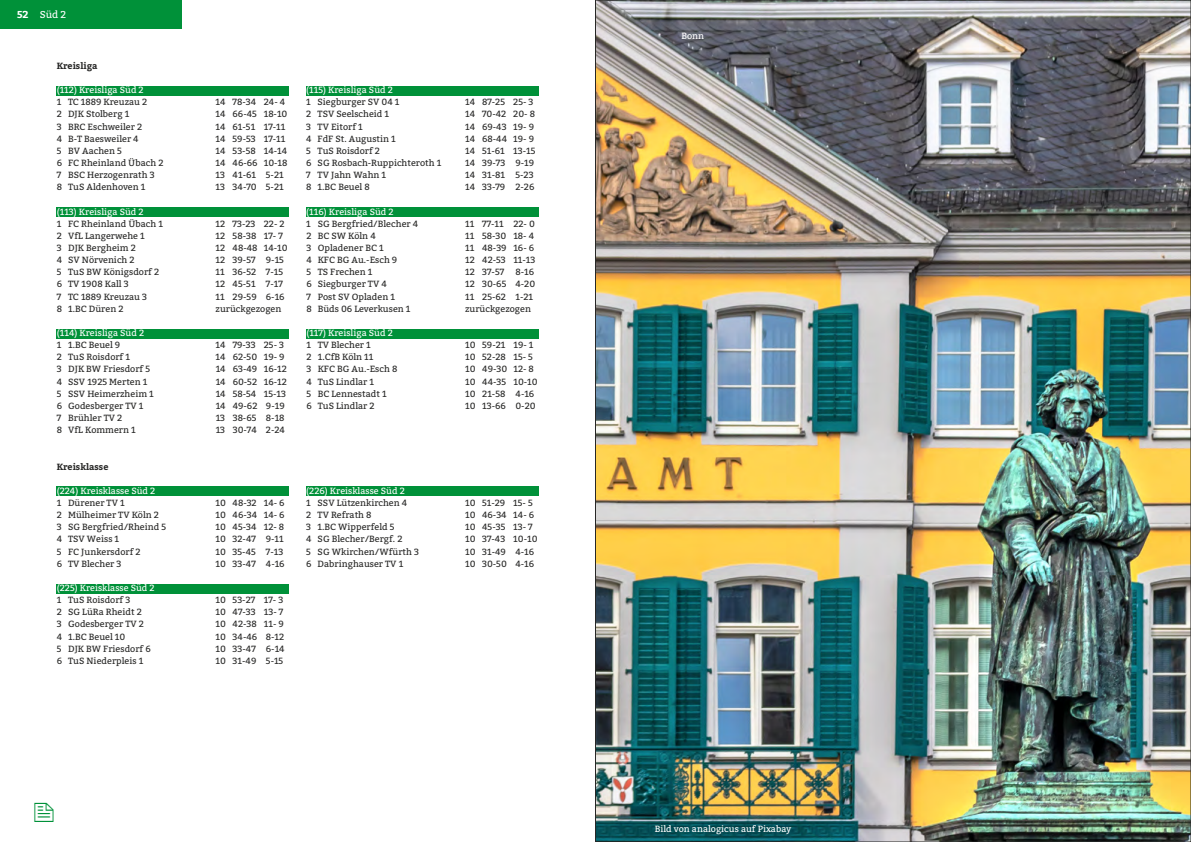
<style>
.page{position:relative;width:1191px;height:842px;background:#fff}
.page>*{position:absolute;margin:0;border:0;box-sizing:border-box;transform-origin:0 0}
.t1{font:10px "Bitter";color:#fff}
.t2{font:9px "Bitter";color:#282827}
.t3{font:9px "Bitter";color:#fff}
.t4{font:700 9px "Bitter";color:#282827}
</style>
<div class="page">
<div style="left:57px;top:86px;width:232px;height:9px;background:#009139"></div>
<div style="left:57px;top:208px;width:232px;height:9px;background:#009139"></div>
<div style="left:57px;top:329px;width:232px;height:9px;background:#009139"></div>
<div style="left:306px;top:86px;width:233px;height:9px;background:#009139"></div>
<div style="left:306px;top:208px;width:233px;height:9px;background:#009139"></div>
<div style="left:306px;top:329px;width:233px;height:9px;background:#009139"></div>
<div style="left:57px;top:487px;width:232px;height:9px;background:#009139"></div>
<div style="left:57px;top:584px;width:232px;height:9px;background:#009139"></div>
<div style="left:306px;top:487px;width:233px;height:9px;background:#009139"></div>
<div style="left:0;top:0;width:181px;height:28px;background:#009139"></div>
<img style="left:597px;top:2px;width:592px;height:838px">
<p class="t1" style="left:40px;top:8px;width:28px">Süd 2</p>
<p class="t4" style="left:57px;top:60px;width:42px">Kreisliga</p>
<p class="t3" style="left:57px;top:84px;width:89px">(112) Kreisliga Süd 2</p>
<p class="t2" style="left:57px;top:96px;width:92px">1 TC 1889 Kreuzau 2</p>
<p class="t2" style="left:215px;top:96px;width:71px">14 78-34 24- 4</p>
<p class="t2" style="left:57px;top:109px;width:74px">2 DJK Stolberg 1</p>
<p class="t2" style="left:215px;top:109px;width:73px">14 66-45 18-10</p>
<p class="t2" style="left:57px;top:121px;width:87px">3 BRC Eschweiler 2</p>
<p class="t2" style="left:215px;top:121px;width:71px">14 61-51 17-11</p>
<p class="t2" style="left:57px;top:133px;width:83px">4 B-T Baesweiler 4</p>
<p class="t2" style="left:215px;top:133px;width:71px">14 59-53 17-11</p>
<p class="t2" style="left:57px;top:145px;width:67px">5 BV Aachen 5</p>
<p class="t2" style="left:215px;top:145px;width:73px">14 53-58 14-14</p>
<p class="t2" style="left:57px;top:157px;width:108px">6 FC Rheinland Übach 2</p>
<p class="t2" style="left:215px;top:157px;width:73px">14 46-66 10-18</p>
<p class="t2" style="left:57px;top:169px;width:99px">7 BSC Herzogenrath 3</p>
<p class="t2" style="left:215px;top:169px;width:70px">13 41-61 5-21</p>
<p class="t2" style="left:57px;top:181px;width:90px">8 TuS Aldenhoven 1</p>
<p class="t2" style="left:215px;top:181px;width:70px">13 34-70 5-21</p>
<p class="t3" style="left:57px;top:206px;width:88px">(113) Kreisliga Süd 2</p>
<p class="t2" style="left:57px;top:218px;width:108px">1 FC Rheinland Übach 1</p>
<p class="t2" style="left:216px;top:218px;width:71px">12 73-23 22- 2</p>
<p class="t2" style="left:57px;top:230px;width:89px">2 VfL Langerwehe 1</p>
<p class="t2" style="left:216px;top:230px;width:69px">12 58-38 17- 7</p>
<p class="t2" style="left:57px;top:242px;width:81px">3 DJK Bergheim 2</p>
<p class="t2" style="left:216px;top:242px;width:74px">12 48-48 14-10</p>
<p class="t2" style="left:57px;top:254px;width:79px">4 SV Nörvenich 2</p>
<p class="t2" style="left:216px;top:254px;width:70px">12 39-57 9-15</p>
<p class="t2" style="left:57px;top:266px;width:104px">5 TuS BW Königsdorf 2</p>
<p class="t2" style="left:216px;top:266px;width:69px">11 36-52 7-15</p>
<p class="t2" style="left:57px;top:279px;width:73px">6 TV 1908 Kall 3</p>
<p class="t2" style="left:216px;top:279px;width:69px">12 45-51 7-17</p>
<p class="t2" style="left:57px;top:291px;width:92px">7 TC 1889 Kreuzau 3</p>
<p class="t2" style="left:216px;top:291px;width:71px">11 29-59 6-16</p>
<p class="t2" style="left:57px;top:303px;width:68px">8 1.BC Düren 2</p>
<p class="t2" style="left:216px;top:303px;width:67px">zurückgezogen</p>
<p class="t3" style="left:57px;top:327px;width:89px">(114) Kreisliga Süd 2</p>
<p class="t2" style="left:57px;top:339px;width:65px">1 1.BC Beuel 9</p>
<p class="t2" style="left:216px;top:339px;width:70px">14 79-33 25- 3</p>
<p class="t2" style="left:57px;top:351px;width:75px">2 TuS Roisdorf 1</p>
<p class="t2" style="left:216px;top:351px;width:71px">14 62-50 19- 9</p>
<p class="t2" style="left:57px;top:364px;width:95px">3 DJK BW Friesdorf 5</p>
<p class="t2" style="left:216px;top:364px;width:73px">14 63-49 16-12</p>
<p class="t2" style="left:57px;top:376px;width:92px">4 SSV 1925 Merten 1</p>
<p class="t2" style="left:216px;top:376px;width:73px">14 60-52 16-12</p>
<p class="t2" style="left:57px;top:388px;width:98px">5 SSV Heimerzheim 1</p>
<p class="t2" style="left:216px;top:388px;width:72px">14 58-54 15-13</p>
<p class="t2" style="left:57px;top:400px;width:88px">6 Godesberger TV 1</p>
<p class="t2" style="left:216px;top:400px;width:71px">14 49-62 9-19</p>
<p class="t2" style="left:57px;top:412px;width:67px">7 Brühler TV 2</p>
<p class="t2" style="left:216px;top:412px;width:70px">13 38-65 8-18</p>
<p class="t2" style="left:57px;top:424px;width:80px">8 VfL Kommern 1</p>
<p class="t2" style="left:216px;top:424px;width:71px">13 30-74 2-24</p>
<p class="t4" style="left:57px;top:460px;width:53px">Kreisklasse</p>
<p class="t3" style="left:57px;top:485px;width:100px">(224) Kreisklasse Süd 2</p>
<p class="t2" style="left:57px;top:497px;width:69px">1 Dürener TV 1</p>
<p class="t2" style="left:215px;top:497px;width:71px">10 48-32 14- 6</p>
<p class="t2" style="left:57px;top:509px;width:104px">2 Mülheimer TV Köln 2</p>
<p class="t2" style="left:215px;top:509px;width:71px">10 46-34 14- 6</p>
<p class="t2" style="left:57px;top:521px;width:111px">3 SG Bergfried/Rheind 5</p>
<p class="t2" style="left:215px;top:521px;width:70px">10 45-34 12- 8</p>
<p class="t2" style="left:57px;top:534px;width:64px">4 TSV Weiss 1</p>
<p class="t2" style="left:215px;top:534px;width:70px">10 32-47 9-11</p>
<p class="t2" style="left:57px;top:546px;width:85px">5 FC Junkersdorf 2</p>
<p class="t2" style="left:215px;top:546px;width:69px">10 35-45 7-13</p>
<p class="t2" style="left:57px;top:558px;width:66px">6 TV Blecher 3</p>
<p class="t2" style="left:215px;top:558px;width:71px">10 33-47 4-16</p>
<p class="t3" style="left:57px;top:582px;width:99px">(225) Kreisklasse Süd 2</p>
<p class="t2" style="left:57px;top:594px;width:75px">1 TuS Roisdorf 3</p>
<p class="t2" style="left:215px;top:594px;width:69px">10 53-27 17- 3</p>
<p class="t2" style="left:57px;top:606px;width:87px">2 SG LüRa Rheidt 2</p>
<p class="t2" style="left:215px;top:606px;width:69px">10 47-33 13- 7</p>
<p class="t2" style="left:57px;top:619px;width:89px">3 Godesberger TV 2</p>
<p class="t2" style="left:216px;top:619px;width:70px">10 42-38 11- 9</p>
<p class="t2" style="left:57px;top:631px;width:70px">4 1.BC Beuel 10</p>
<p class="t2" style="left:216px;top:631px;width:70px">10 34-46 8-12</p>
<p class="t2" style="left:57px;top:643px;width:95px">5 DJK BW Friesdorf 6</p>
<p class="t2" style="left:216px;top:643px;width:71px">10 33-47 6-14</p>
<p class="t2" style="left:57px;top:655px;width:88px">6 TuS Niederpleis 1</p>
<p class="t2" style="left:216px;top:655px;width:69px">10 31-49 5-15</p>
<p class="t3" style="left:306px;top:84px;width:88px">(115) Kreisliga Süd 2</p>
<p class="t2" style="left:306px;top:96px;width:95px">1 Siegburger SV 04 1</p>
<p class="t2" style="left:465px;top:96px;width:70px">14 87-25 25- 3</p>
<p class="t2" style="left:306px;top:109px;width:84px">2 TSV Seelscheid 1</p>
<p class="t2" style="left:465px;top:109px;width:71px">14 70-42 20- 8</p>
<p class="t2" style="left:306px;top:121px;width:58px">3 TV Eitorf 1</p>
<p class="t2" style="left:465px;top:121px;width:71px">14 69-43 19- 9</p>
<p class="t2" style="left:306px;top:133px;width:91px">4 FdF St. Augustin 1</p>
<p class="t2" style="left:465px;top:133px;width:71px">14 68-44 19- 9</p>
<p class="t2" style="left:306px;top:145px;width:75px">5 TuS Roisdorf 2</p>
<p class="t2" style="left:465px;top:145px;width:72px">14 51-61 13-15</p>
<p class="t2" style="left:306px;top:157px;width:136px">6 SG Rosbach-Ruppichteroth 1</p>
<p class="t2" style="left:465px;top:157px;width:71px">14 39-73 9-19</p>
<p class="t2" style="left:306px;top:169px;width:81px">7 TV Jahn Wahn 1</p>
<p class="t2" style="left:465px;top:169px;width:70px">14 31-81 5-23</p>
<p class="t2" style="left:306px;top:181px;width:65px">8 1.BC Beuel 8</p>
<p class="t2" style="left:465px;top:181px;width:71px">14 33-79 2-26</p>
<p class="t3" style="left:306px;top:206px;width:89px">(116) Kreisliga Süd 2</p>
<p class="t2" style="left:306px;top:218px;width:113px">1 SG Bergfried/Blecher 4</p>
<p class="t2" style="left:465px;top:218px;width:71px">11 77-11 22- 0</p>
<p class="t2" style="left:306px;top:230px;width:71px">2 BC SW Köln 4</p>
<p class="t2" style="left:465px;top:230px;width:71px">11 58-30 18- 4</p>
<p class="t2" style="left:306px;top:242px;width:79px">3 Opladener BC 1</p>
<p class="t2" style="left:465px;top:242px;width:71px">11 48-39 16- 6</p>
<p class="t2" style="left:306px;top:254px;width:92px">4 KFC BG Au.-Esch 9</p>
<p class="t2" style="left:465px;top:254px;width:72px">12 42-53 11-13</p>
<p class="t2" style="left:306px;top:266px;width:68px">5 TS Frechen 1</p>
<p class="t2" style="left:465px;top:266px;width:70px">12 37-57 8-16</p>
<p class="t2" style="left:306px;top:279px;width:82px">6 Siegburger TV 4</p>
<p class="t2" style="left:465px;top:279px;width:72px">12 30-65 4-20</p>
<p class="t2" style="left:306px;top:291px;width:90px">7 Post SV Opladen 1</p>
<p class="t2" style="left:465px;top:291px;width:69px">11 25-62 1-21</p>
<p class="t2" style="left:306px;top:303px;width:106px">8 Büds 06 Leverkusen 1</p>
<p class="t2" style="left:465px;top:303px;width:67px">zurückgezogen</p>
<p class="t3" style="left:306px;top:327px;width:88px">(117) Kreisliga Süd 2</p>
<p class="t2" style="left:306px;top:339px;width:66px">1 TV Blecher 1</p>
<p class="t2" style="left:465px;top:339px;width:70px">10 59-21 19- 1</p>
<p class="t2" style="left:306px;top:351px;width:69px">2 1.CfB Köln 11</p>
<p class="t2" style="left:465px;top:351px;width:69px">10 52-28 15- 5</p>
<p class="t2" style="left:306px;top:364px;width:92px">3 KFC BG Au.-Esch 8</p>
<p class="t2" style="left:465px;top:364px;width:70px">10 49-30 12- 8</p>
<p class="t2" style="left:306px;top:376px;width:69px">4 TuS Lindlar 1</p>
<p class="t2" style="left:465px;top:376px;width:74px">10 44-35 10-10</p>
<p class="t2" style="left:306px;top:388px;width:82px">5 BC Lennestadt 1</p>
<p class="t2" style="left:465px;top:388px;width:71px">10 21-58 4-16</p>
<p class="t2" style="left:306px;top:400px;width:70px">6 TuS Lindlar 2</p>
<p class="t2" style="left:465px;top:400px;width:72px">10 13-66 0-20</p>
<p class="t3" style="left:306px;top:485px;width:100px">(226) Kreisklasse Süd 2</p>
<p class="t2" style="left:306px;top:497px;width:103px">1 SSV Lützenkirchen 4</p>
<p class="t2" style="left:465px;top:497px;width:69px">10 51-29 15- 5</p>
<p class="t2" style="left:306px;top:509px;width:67px">2 TV Refrath 8</p>
<p class="t2" style="left:465px;top:509px;width:71px">10 46-34 14- 6</p>
<p class="t2" style="left:306px;top:521px;width:90px">3 1.BC Wipperfeld 5</p>
<p class="t2" style="left:465px;top:521px;width:69px">10 45-35 13- 7</p>
<p class="t2" style="left:306px;top:534px;width:98px">4 SG Blecher/Bergf. 2</p>
<p class="t2" style="left:465px;top:534px;width:74px">10 37-43 10-10</p>
<p class="t2" style="left:306px;top:546px;width:114px">5 SG Wkirchen/Wfürth 3</p>
<p class="t2" style="left:465px;top:546px;width:71px">10 31-49 4-16</p>
<p class="t2" style="left:306px;top:558px;width:98px">6 Dabringhauser TV 1</p>
<p class="t2" style="left:465px;top:558px;width:71px">10 30-50 4-16</p>
<p class="t3" style="left:681px;top:30px;width:24px">Bonn</p>
<p class="t3" style="left:655px;top:823px;width:138px">Bild von analogicus auf Pixabay</p>
</div>
